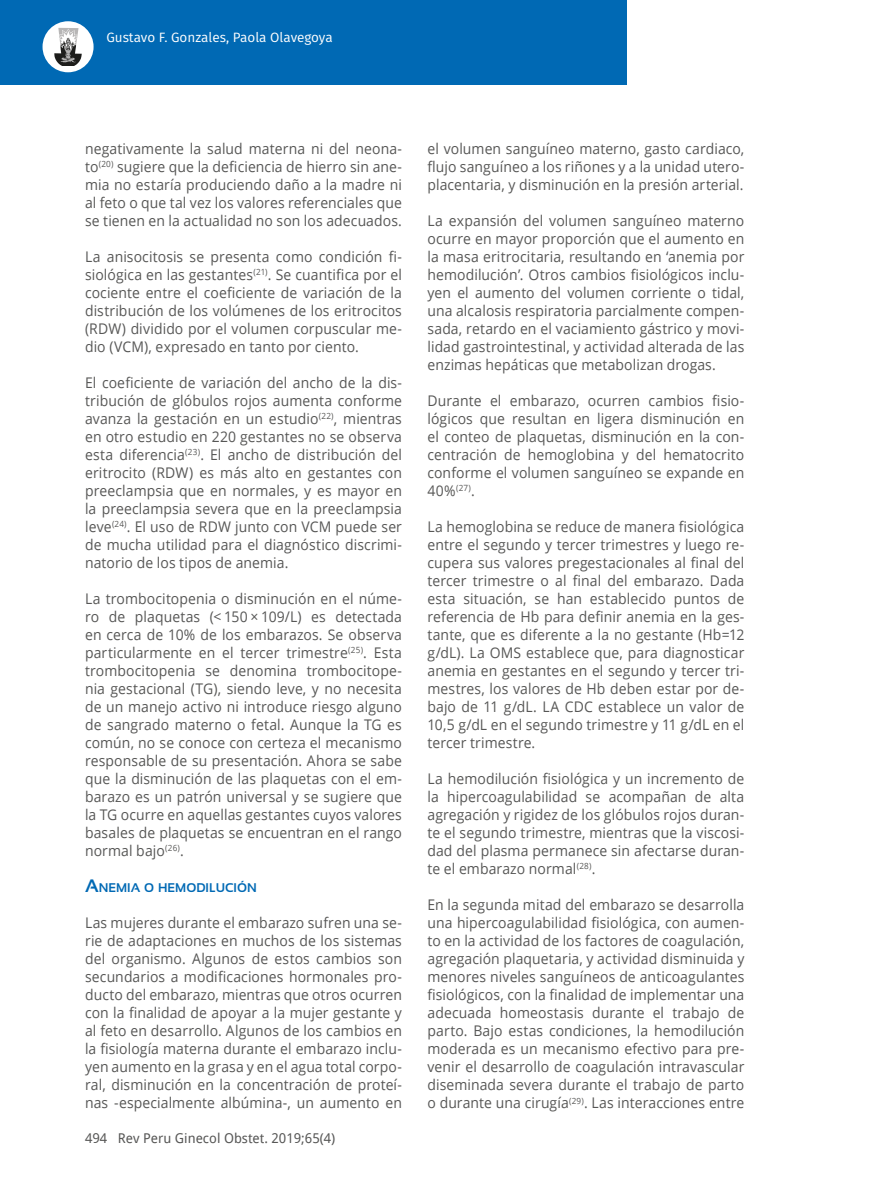
<style>
.page{position:relative;width:872px;height:1191px;background:#fff}
.page>*{position:absolute;margin:0;border:0;box-sizing:border-box;transform-origin:0 0}
.t1{font:14.7px/18px "Open Sans";letter-spacing:.005em;color:#575756;text-align:justify;scale:.95 1}
.t2{font:13.5px "Droid Sans";color:#575756}
.t3{font:13.5px "Fira Sans";color:#fff}
.t4{font:700 12.6px "Sansation";color:#0069b4}
.s1{font-size:18px}
</style>
<div class="page">
<div style="left:0;top:0;width:626px;height:85px;background:#0069b4"></div>
<div style="left:43px;top:21px;width:51px;height:51px;background:#fff;border-radius:50%"></div>
<svg style="left:54px;top:28px;width:28px;height:38px"></svg>
<p class="t3" style="left:106px;top:28px;width:228px">Gustavo F. Gonzales, Paola Olavegoya</p>
<p class="t1" style="left:85px;top:139px;width:335px">negativamente la salud materna ni del neona&shy;to<sup>(20)</sup> sugiere que la deficiencia de hierro sin ane&shy;mia no estaría produciendo daño a la madre ni al feto o que tal vez los valores referenciales que se tienen en la actualidad no son los adecuados.</p>
<p class="t1" style="left:85px;top:247px;width:335px">La anisocitosis se presenta como condición fi&shy;siológica en las gestantes<sup>(21)</sup>. Se cuantifica por el cociente entre el coeficiente de variación de la distribución de los volúmenes de los eritrocitos (RDW) dividido por el volumen corpuscular me&shy;dio (VCM), expresado en tanto por ciento.</p>
<p class="t1" style="left:85px;top:373px;width:335px">El coeficiente de variación del ancho de la dis&shy;tribución de glóbulos rojos aumenta conforme avanza la gestación en un estudio<sup>(22)</sup>, mientras en otro estudio en 220 gestantes no se observa esta diferencia<sup>(23)</sup>. El ancho de distribución del eritrocito (RDW) es más alto en gestantes con preeclampsia que en normales, y es mayor en la preeclampsia severa que en la preeclampsia leve<sup>(24)</sup>. El uso de RDW junto con VCM puede ser de mucha utilidad para el diagnóstico discrimi&shy;natorio de los tipos de anemia.</p>
<p class="t1" style="left:85px;top:589px;width:335px">La trombocitopenia o disminución en el núme&shy;ro de plaquetas (&lt; 150 × 109/L) es detectada en cerca de 10% de los embarazos. Se observa particularmente en el tercer trimestre<sup>(25)</sup>. Esta trombocitopenia se denomina trombocitope&shy;nia gestacional (TG), siendo leve, y no necesita de un manejo activo ni introduce riesgo alguno de sangrado materno o fetal. Aunque la TG es común, no se conoce con certeza el mecanismo responsable de su presentación. Ahora se sabe que la disminución de las plaquetas con el em&shy;barazo es un patrón universal y se sugiere que la TG ocurre en aquellas gestantes cuyos valores basales de plaquetas se encuentran en el rango normal bajo<sup>(26)</sup>.</p>
<p class="t4" style="left:85px;top:881px;width:173px"><span class="s1">A</span>NEMIA O HEMODILUCIÓN</p>
<p class="t1" style="left:85px;top:913px;width:335px">Las mujeres durante el embarazo sufren una se&shy;rie de adaptaciones en muchos de los sistemas del organismo. Algunos de estos cambios son secundarios a modificaciones hormonales pro&shy;ducto del embarazo, mientras que otros ocurren con la finalidad de apoyar a la mujer gestante y al feto en desarrollo. Algunos de los cambios en la fisiología materna durante el embarazo inclu&shy;yen aumento en la grasa y en el agua total corpo&shy;ral, disminución en la concentración de proteí&shy;nas -especialmente albúmina-, un aumento en</p>
<p class="t2" style="left:85px;top:1128px;width:252px">494 Rev Peru Ginecol Obstet. 2019;65(4)</p>
<p class="t1" style="left:427px;top:139px;width:335px">el volumen sanguíneo materno, gasto cardiaco, flujo sanguíneo a los riñones y a la unidad utero&shy;placentaria, y disminución en la presión arterial.</p>
<p class="t1" style="left:427px;top:211px;width:335px">La expansión del volumen sanguíneo materno ocurre en mayor proporción que el aumento en la masa eritrocitaria, resultando en ‘anemia por hemodilución’. Otros cambios fisiológicos inclu&shy;yen el aumento del volumen corriente o tidal, una alcalosis respiratoria parcialmente compen&shy;sada, retardo en el vaciamiento gástrico y movi&shy;lidad gastrointestinal, y actividad alterada de las enzimas hepáticas que metabolizan drogas.</p>
<p class="t1" style="left:427px;top:391px;width:335px">Durante el embarazo, ocurren cambios fisio&shy;lógicos que resultan en ligera disminución en el conteo de plaquetas, disminución en la con&shy;centración de hemoglobina y del hematocrito conforme el volumen sanguíneo se expande en 40%<sup>(27)</sup>.</p>
<p class="t1" style="left:427px;top:517px;width:335px">La hemoglobina se reduce de manera fisiológica entre el segundo y tercer trimestres y luego re&shy;cupera sus valores pregestacionales al final del tercer trimestre o al final del embarazo. Dada esta situación, se han establecido puntos de referencia de Hb para definir anemia en la ges&shy;tante, que es diferente a la no gestante (Hb=12 g/dL). La OMS establece que, para diagnosticar anemia en gestantes en el segundo y tercer tri&shy;mestres, los valores de Hb deben estar por de&shy;bajo de 11 g/dL. LA CDC establece un valor de 10,5 g/dL en el segundo trimestre y 11 g/dL en el tercer trimestre.</p>
<p class="t1" style="left:427px;top:769px;width:335px">La hemodilución fisiológica y un incremento de la hipercoagulabilidad se acompañan de alta agregación y rigidez de los glóbulos rojos duran&shy;te el segundo trimestre, mientras que la viscosi&shy;dad del plasma permanece sin afectarse duran&shy;te el embarazo normal<sup>(28)</sup>.</p>
<p class="t1" style="left:427px;top:895px;width:335px">En la segunda mitad del embarazo se desarrolla una hipercoagulabilidad fisiológica, con aumen&shy;to en la actividad de los factores de coagulación, agregación plaquetaria, y actividad disminuida y menores niveles sanguíneos de anticoagulantes fisiológicos, con la finalidad de implementar una adecuada homeostasis durante el trabajo de parto. Bajo estas condiciones, la hemodilución moderada es un mecanismo efectivo para pre&shy;venir el desarrollo de coagulación intravascular diseminada severa durante el trabajo de parto o durante una cirugía<sup>(29)</sup>. Las interacciones entre</p>
</div>
